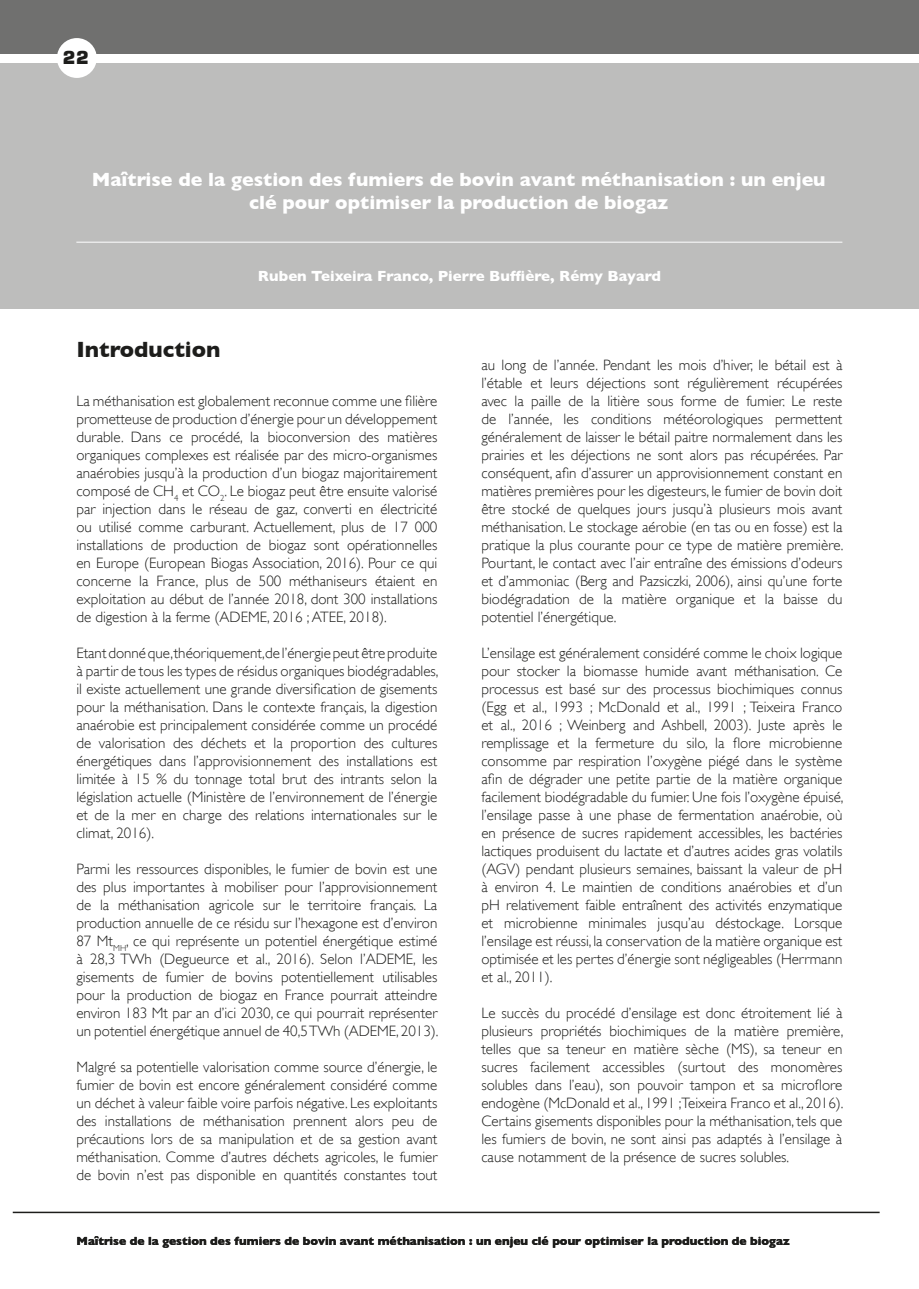
<style>
.page{position:relative;width:919px;height:1289px;background:#fff}
.page>*{position:absolute;margin:0;border:0;box-sizing:border-box;transform-origin:0 0}
.t1{font:700 22.5px "Gill Sans";color:#1d1d1b}
.t2{font:700 19.5px/23.4px "Gill Sans";color:#fff;text-align:center}
.t3{font:18px "Square 721 Blk Normal";color:#1d1d1b}
.t4{font:300 15px/18px "Gill Sans";color:#1d1d1b;text-align:justify}
.t5{font:700 15px "Gill Sans";color:#fff}
.t6{font:700 12px "Gill Sans";color:#1d1d1b}
</style>
<div class="page">
<div style="left:906px;top:0;width:12px;height:53px;background:#70706f"></div>
<div style="left:0;top:64px;width:918px;height:244px;background:#bdbdbc"></div>
<div style="left:0;top:0;width:906px;height:53px;background:#70706f"></div>
<hr style="left:76px;top:242px;width:766px;height:1px;background:#fff">
<div style="left:57px;top:38px;width:40px;height:40px;background:#fff;border-radius:50%"></div>
<hr style="left:13px;top:1211px;width:866px;height:2px;background:#1d1d1b">
<p class="t3" style="left:63px;top:46px;width:28px">22</p>
<h2 class="t2" style="left:92px;top:167px;width:735px">Maîtrise de la gestion des fumiers de bovin avant méthanisation : un enjeu clé pour optimiser la production de biogaz</h2>
<p class="t5" style="left:258px;top:267px;width:405px">Ruben Teixeira Franco, Pierre Buffière, Rémy Bayard</p>
<h1 class="t1" style="left:76px;top:336px;width:146px">Introduction</h1>
<p class="t4" style="left:76px;top:392px;width:362px">La méthanisation est globalement reconnue comme une filière prometteuse de production d’énergie pour un développement durable. Dans ce procédé, la bioconversion des matières organiques complexes est réalisée par des micro-organismes anaérobies jusqu’à la production d’un biogaz majoritairement composé de CH<sub>4</sub> et CO<sub>2</sub>. Le biogaz peut être ensuite valorisé par injection dans le réseau de gaz, converti en électricité ou utilisé comme carburant. Actuellement, plus de 17 000 installations de production de biogaz sont opérationnelles en Europe (European Biogas Association, 2016). Pour ce qui concerne la France, plus de 500 méthaniseurs étaient en exploitation au début de l’année 2018, dont 300 installations de digestion à la ferme (ADEME, 2016 ; ATEE, 2018).</p>
<p class="t4" style="left:76px;top:644px;width:364px">Etant donné que,théoriquement,de l’énergie peut être produite à partir de tous les types de résidus organiques biodégradables, il existe actuellement une grande diversification de gisements pour la méthanisation. Dans le contexte français, la digestion anaérobie est principalement considérée comme un procédé de valorisation des déchets et la proportion des cultures énergétiques dans l’approvisionnement des installations est limitée à 15 % du tonnage total brut des intrants selon la législation actuelle (Ministère de l’environnement de l’énergie et de la mer en charge des relations internationales sur le climat, 2016).</p>
<p class="t4" style="left:76px;top:860px;width:364px">Parmi les ressources disponibles, le fumier de bovin est une des plus importantes à mobiliser pour l’approvisionnement de la méthanisation agricole sur le territoire français. La production annuelle de ce résidu sur l’hexagone est d’environ 87 Mt<sub>MH</sub>, ce qui représente un potentiel énergétique estimé à 28,3 TWh (Degueurce et al., 2016). Selon l’ADEME, les gisements de fumier de bovins potentiellement utilisables pour la production de biogaz en France pourrait atteindre environ 183 Mt par an d’ici 2030, ce qui pourrait représenter un potentiel énergétique annuel de 40,5TWh (ADEME, 2013).</p>
<p class="t4" style="left:76px;top:1058px;width:362px">Malgré sa potentielle valorisation comme source d’énergie, le fumier de bovin est encore généralement considéré comme un déchet à valeur faible voire parfois négative. Les exploitants des installations de méthanisation prennent alors peu de précautions lors de sa manipulation et de sa gestion avant méthanisation. Comme d’autres déchets agricoles, le fumier de bovin n’est pas disponible en quantités constantes tout</p>
<p class="t4" style="left:481px;top:356px;width:363px">au long de l’année. Pendant les mois d’hiver, le bétail est à l’étable et leurs déjections sont régulièrement récupérées avec la paille de la litière sous forme de fumier. Le reste de l’année, les conditions météorologiques permettent généralement de laisser le bétail paitre normalement dans les prairies et les déjections ne sont alors pas récupérées. Par conséquent, afin d’assurer un approvisionnement constant en matières premières pour les digesteurs, le fumier de bovin doit être stocké de quelques jours jusqu’à plusieurs mois avant méthanisation. Le stockage aérobie (en tas ou en fosse) est la pratique la plus courante pour ce type de matière première.<br>Pourtant, le contact avec l’air entraîne des émissions d’odeurs et d’ammoniac (Berg and Pazsiczki, 2006), ainsi qu’une forte biodégradation de la matière organique et la baisse du potentiel l’énergétique.</p>
<p class="t4" style="left:481px;top:644px;width:363px">L’ensilage est généralement considéré comme le choix logique pour stocker la biomasse humide avant méthanisation. Ce processus est basé sur des processus biochimiques connus (Egg et al., 1993 ; McDonald et al., 1991 ; Teixeira Franco et al., 2016 ; Weinberg and Ashbell, 2003). Juste après le remplissage et la fermeture du silo, la flore microbienne consomme par respiration l’oxygène piégé dans le système afin de dégrader une petite partie de la matière organique facilement biodégradable du fumier. Une fois l’oxygène épuisé, l’ensilage passe à une phase de fermentation anaérobie, où en présence de sucres rapidement accessibles, les bactéries lactiques produisent du lactate et d’autres acides gras volatils (AGV) pendant plusieurs semaines, baissant la valeur de pH à environ 4. Le maintien de conditions anaérobies et d’un pH relativement faible entraînent des activités enzymatique et microbienne minimales jusqu’au déstockage. Lorsque l’ensilage est réussi, la conservation de la matière organique est optimisée et les pertes d’énergie sont négligeables (Herrmann et al., 2011).</p>
<p class="t4" style="left:481px;top:1004px;width:363px">Le succès du procédé d’ensilage est donc étroitement lié à plusieurs propriétés biochimiques de la matière première, telles que sa teneur en matière sèche (MS), sa teneur en sucres facilement accessibles (surtout des monomères solubles dans l’eau), son pouvoir tampon et sa microflore endogène (McDonald et al., 1991 ;Teixeira Franco et al., 2016).<br>Certains gisements disponibles pour la méthanisation, tels que les fumiers de bovin, ne sont ainsi pas adaptés à l’ensilage à cause notamment de la présence de sucres solubles.</p>
<p class="t6" style="left:77px;top:1233px;width:714px">Maîtrise de la gestion des fumiers de bovin avant méthanisation : un enjeu clé pour optimiser la production de biogaz</p>
</div>
